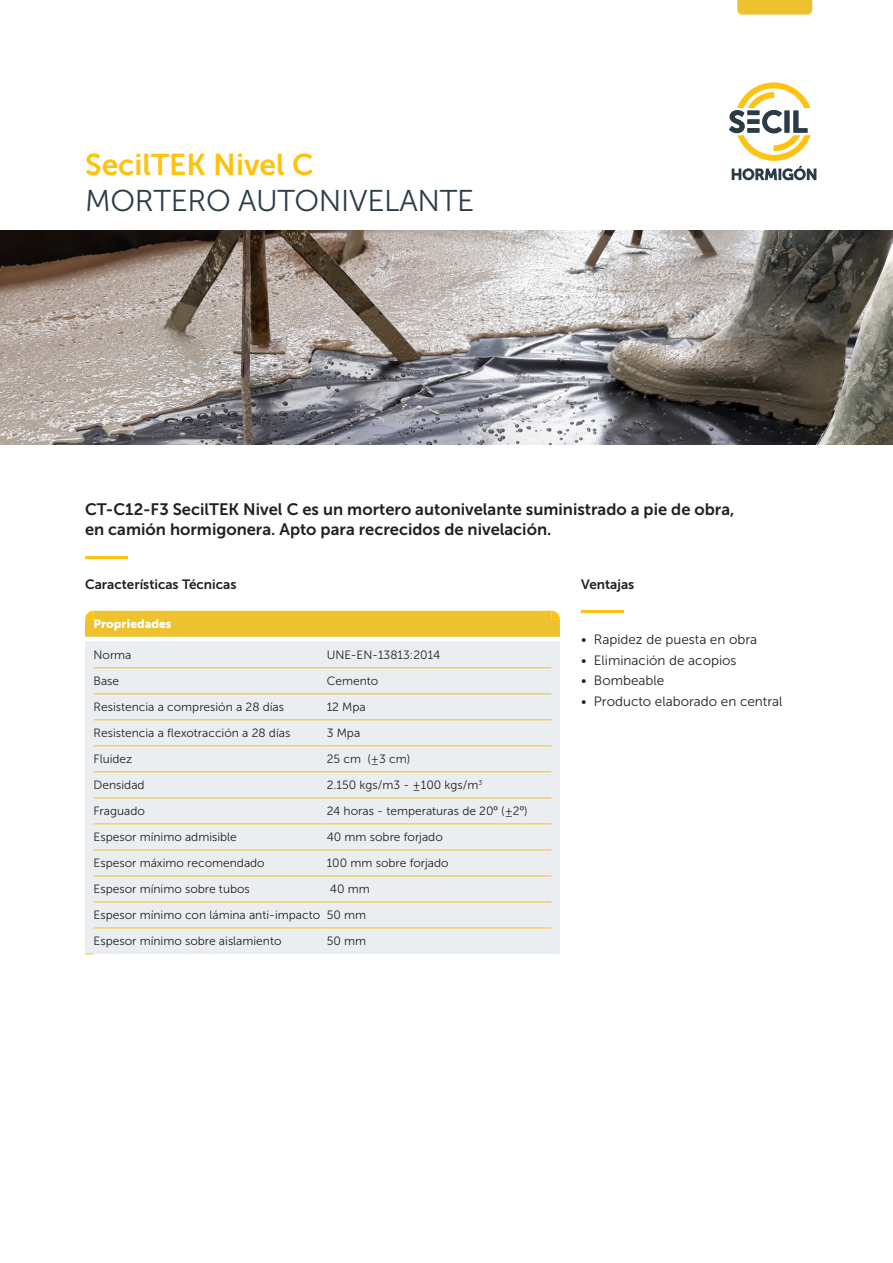
<style>
.page{position:relative;width:893px;height:1263px;background:#fff}
.page>*{position:absolute;margin:0;border:0;box-sizing:border-box;transform-origin:0 0}
.t1{font:30px "Museo Sans 300";letter-spacing:-.01em;color:#2a3d47}
.t2{font:30px "Museo Sans 700";color:#fec210}
.Texto_Normal{font:16.5px/19.8px "Museo Sans 700";color:#231f20}
.t3{font:13.5px "Museo Sans 300";color:#231f20}
.Texto_Normal-2{font:13.5px "Museo Sans 700";color:#231f20}
.Corpo_Tabela{font:12px "Museo Sans 300";color:#231f20}
.Títulos_tabela{font:12px "Museo Sans 900";color:#fff}
.s1{font-family:"Helvetica"}
</style>
<div class="page">
<hr style="left:581px;top:611px;width:43px;height:2px;background:#fec210">
<svg style="left:737px;top:0;width:75px;height:15px"></svg>
<svg style="left:729px;top:82px;width:87px;height:98px"></svg>
<img style="left:0;top:230px;width:893px;height:214px">
<hr style="left:85px;top:556px;width:43px;height:2px;background:#fec210">
<div style="left:85px;top:641px;width:475px;height:313px;background:#ebeef1"></div>
<hr style="left:94px;top:667px;width:228px;height:1px;background:#fec210">
<hr style="left:322px;top:667px;width:229px;height:1px;background:#fec210">
<hr style="left:94px;top:693px;width:228px;height:1px;background:#fec210">
<hr style="left:322px;top:693px;width:229px;height:1px;background:#fec210">
<hr style="left:94px;top:720px;width:228px;height:1px;background:#fec210">
<hr style="left:322px;top:720px;width:229px;height:1px;background:#fec210">
<hr style="left:94px;top:746px;width:228px;height:1px;background:#fec210">
<hr style="left:322px;top:746px;width:229px;height:1px;background:#fec210">
<hr style="left:94px;top:772px;width:228px;height:1px;background:#fec210">
<hr style="left:322px;top:772px;width:229px;height:1px;background:#fec210">
<hr style="left:94px;top:798px;width:228px;height:1px;background:#fec210">
<hr style="left:322px;top:798px;width:229px;height:1px;background:#fec210">
<hr style="left:94px;top:824px;width:228px;height:1px;background:#fec210">
<hr style="left:322px;top:824px;width:229px;height:1px;background:#fec210">
<hr style="left:94px;top:850px;width:228px;height:1px;background:#fec210">
<hr style="left:322px;top:850px;width:229px;height:1px;background:#fec210">
<hr style="left:94px;top:876px;width:228px;height:1px;background:#fec210">
<hr style="left:322px;top:876px;width:229px;height:1px;background:#fec210">
<hr style="left:94px;top:902px;width:228px;height:1px;background:#fec210">
<hr style="left:322px;top:902px;width:229px;height:1px;background:#fec210">
<hr style="left:94px;top:928px;width:228px;height:1px;background:#fec210">
<hr style="left:322px;top:928px;width:229px;height:1px;background:#fec210">
<div style="left:85px;top:611px;width:475px;height:26px;background:#edc22e"></div>
<p class="t2" style="left:85px;top:148px;width:230px">SecilTEK Nivel C</p>
<p class="t1" style="left:85px;top:185px;width:391px">MORTERO AUTONIVELANTE</p>
<p class="Texto_Normal" style="left:85px;top:499px;width:651px">CT-C12-F3 SecilTEK Nivel C es un mortero autonivelante suministrado a pie de obra, en camión hormigonera. Apto para recrecidos de nivelación.</p>
<p class="Texto_Normal-2" style="left:85px;top:577px;width:153px">Características Técnicas</p>
<p class="Títulos_tabela" style="left:94px;top:617px;width:79px">Propriedades</p>
<p class="Corpo_Tabela" style="left:94px;top:648px;width:40px">Norma</p>
<p class="Corpo_Tabela" style="left:327px;top:648px;width:115px">UNE-EN-13813:2014</p>
<p class="Corpo_Tabela" style="left:94px;top:675px;width:27px">Base</p>
<p class="Corpo_Tabela" style="left:327px;top:675px;width:53px">Cemento</p>
<p class="Corpo_Tabela" style="left:94px;top:701px;width:192px">Resistencia a compresión a 28 días</p>
<p class="Corpo_Tabela" style="left:327px;top:701px;width:41px">12 Mpa</p>
<p class="Corpo_Tabela" style="left:94px;top:727px;width:198px">Resistencia a flexotracción a 28 días</p>
<p class="Corpo_Tabela" style="left:327px;top:727px;width:35px">3 Mpa</p>
<p class="Corpo_Tabela" style="left:94px;top:753px;width:40px">Fluidez</p>
<p class="Corpo_Tabela" style="left:327px;top:753px;width:85px">25 cm (±3 cm)</p>
<p class="Corpo_Tabela" style="left:94px;top:779px;width:53px">Densidad</p>
<p class="Corpo_Tabela" style="left:327px;top:779px;width:157px">2.150 kgs/m3 - ±100 kgs/m<sup>3</sup></p>
<p class="Corpo_Tabela" style="left:94px;top:805px;width:53px">Fraguado</p>
<p class="Corpo_Tabela" style="left:327px;top:805px;width:202px">24 horas - temperaturas de 20<span class="s1">º</span> (±2<span class="s1">º</span>)</p>
<p class="Corpo_Tabela" style="left:94px;top:831px;width:145px">Espesor mínimo admisible</p>
<p class="Corpo_Tabela" style="left:327px;top:831px;width:118px">40 mm sobre forjado</p>
<p class="Corpo_Tabela" style="left:94px;top:857px;width:173px">Espesor máximo recomendado</p>
<p class="Corpo_Tabela" style="left:327px;top:857px;width:124px">100 mm sobre forjado</p>
<p class="Corpo_Tabela" style="left:94px;top:883px;width:158px">Espesor mínimo sobre tubos</p>
<p class="Corpo_Tabela" style="left:330px;top:883px;width:41px">40 mm</p>
<p class="Corpo_Tabela" style="left:94px;top:909px;width:228px">Espesor mínimo con lámina anti-impacto</p>
<p class="Corpo_Tabela" style="left:327px;top:909px;width:41px">50 mm</p>
<p class="Corpo_Tabela" style="left:94px;top:935px;width:189px">Espesor mínimo sobre aislamiento</p>
<p class="Corpo_Tabela" style="left:327px;top:935px;width:41px">50 mm</p>
<p class="Texto_Normal-2" style="left:581px;top:577px;width:55px">Ventajas</p>
<p class="t3" style="left:581px;top:632px;width:178px">• Rapidez de puesta en obra</p>
<p class="t3" style="left:581px;top:653px;width:157px">• Eliminación de acopios</p>
<p class="t3" style="left:581px;top:673px;width:85px">• Bombeable</p>
<p class="t3" style="left:581px;top:694px;width:203px">• Producto elaborado en central</p>
</div>
